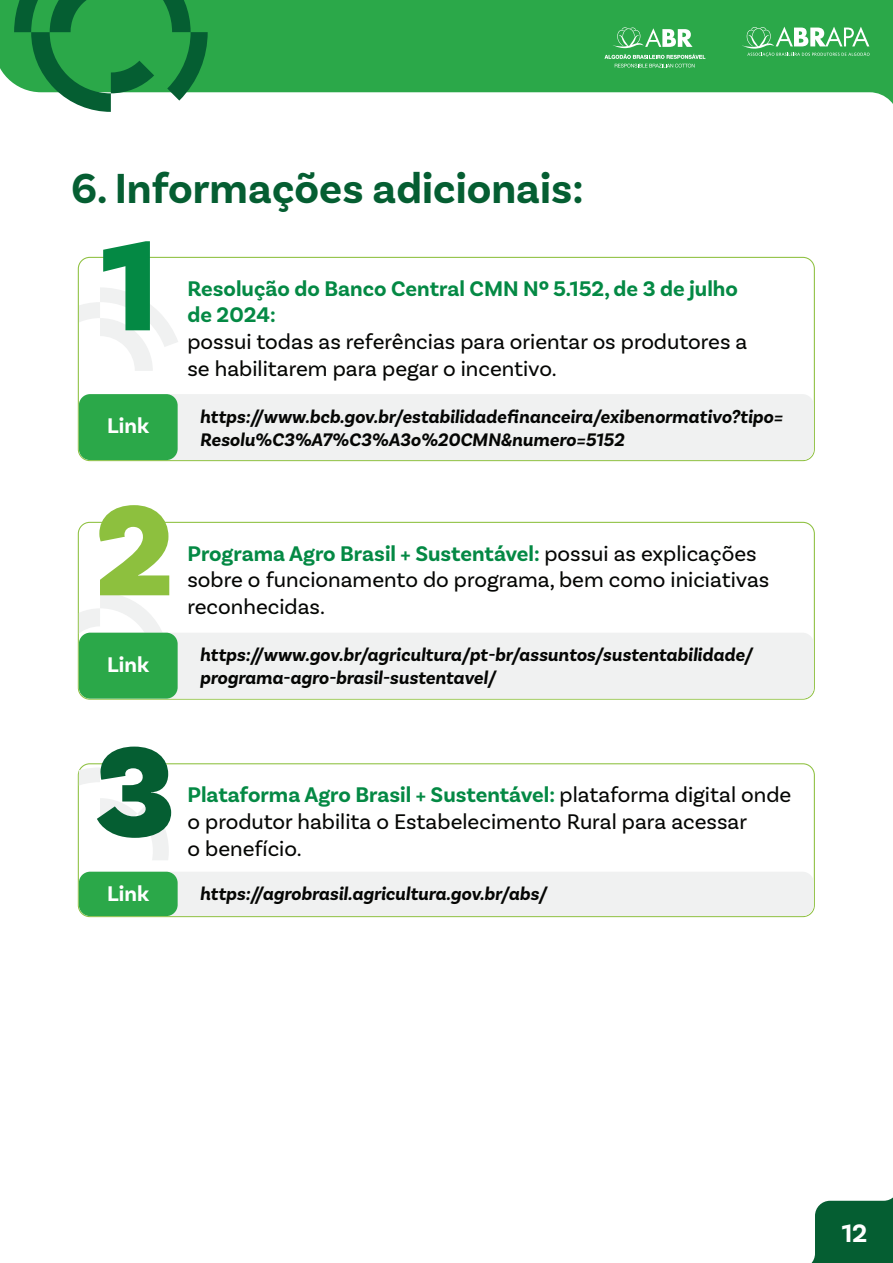
<style>
.page{position:relative;width:893px;height:1263px;background:#fff}
.page>*{position:absolute;margin:0;border:0;box-sizing:border-box;transform-origin:0 0}
.t1{font:900 135px "Basic Sans";color:#048944}
.t2{font:900 135px "Basic Sans";color:#8dc03e}
.t3{font:900 135px "Basic Sans";color:#055e32}
.t4{font:700 44.1px "Basic Sans";color:#055e32}
.t5{font:700 26.55px "Basic Sans";color:#fff}
.t6{font:22.2px/26.7px "Basic Sans";color:#050604}
.t7{font:700 22.2px/26.7px "Basic Sans";color:#048944}
.t8{font:700 22.2px "Basic Sans";color:#fff}
.t9{font:italic 700 19.05px/23px "Basic Sans";color:#050604}
.s1{font-weight:700;color:#048944}
</style>
<div class="page">
<svg style="left:0;top:0;width:893px;height:104px;background:#45b260"></svg>
<svg style="left:742px;top:27px;width:127px;height:30px"></svg>
<svg style="left:604px;top:54px;width:101px;height:14px"></svg>
<svg style="left:612px;top:27px;width:80px;height:21px"></svg>
<svg style="left:14px;top:0;width:194px;height:112px;background:#3ea05c"></svg>
<svg style="left:812px;top:1197px;width:81px;height:65px;background:#1d6d46"></svg>
<svg style="left:78px;top:257px;width:737px;height:204px"></svg>
<div style="left:79px;top:394px;width:735px;height:66px;background:#f0f1f1;border-radius:11px"></div>
<div style="left:79px;top:394px;width:99px;height:66px;background:#2ba849;border-radius:11px"></div>
<svg style="left:78px;top:522px;width:737px;height:178px"></svg>
<svg style="left:79px;top:592px;width:104px;height:49px"></svg>
<div style="left:79px;top:633px;width:735px;height:66px;background:#f0f1f1;border-radius:11px"></div>
<div style="left:79px;top:633px;width:99px;height:66px;background:#2ba849;border-radius:11px"></div>
<svg style="left:78px;top:763px;width:737px;height:154px"></svg>
<svg style="left:79px;top:767px;width:90px;height:93px"></svg>
<div style="left:79px;top:872px;width:735px;height:44px;background:#f0f1f1;border-radius:11px"></div>
<div style="left:79px;top:872px;width:99px;height:44px;background:#2ba849;border-radius:11px"></div>
<h2 class="t4" style="left:71px;top:171px;width:514px">6. Informações adicionais:</h2>
<h1 class="t1" style="left:101px;top:205px;width:58px">1</h1>
<p class="t8" style="left:107px;top:417px;width:43px">Link</p>
<p class="t7" style="left:187px;top:276px;width:552px">Resolução do Banco Central CMN Nº 5.152, de 3 de julho de 2024:</p>
<p class="t6" style="left:187px;top:330px;width:561px">possui todas as referências para orientar os produtores a se habilitarem para pegar o incentivo.</p>
<p class="t9" style="left:200px;top:407px;width:584px">https://www.bcb.gov.br/estabilidadefinanceira/exibenormativo?tipo=<br>Resolu%C3%A7%C3%A3o%20CMN&amp;numero=5152</p>
<h1 class="t2" style="left:95px;top:470px;width:81px">2</h1>
<p class="t8" style="left:107px;top:656px;width:43px">Link</p>
<p class="t6" style="left:187px;top:541px;width:583px"><span class="s1">Programa Agro Brasil + Sustentável:</span> possui as explicações sobre o funcionamento do programa, bem como iniciativas</p>
<p class="t6" style="left:187px;top:595px;width:139px">reconhecidas.</p>
<p class="t9" style="left:200px;top:645px;width:554px">https://www.gov.br/agricultura/pt-br/assuntos/sustentabilidade/ programa-agro-brasil-sustentavel/</p>
<h1 class="t3" style="left:95px;top:711px;width:81px">3</h1>
<p class="t6" style="left:187px;top:783px;width:605px"><span class="s1">Plataforma Agro Brasil + Sustentável:</span> plataforma digital onde o produtor habilita o Estabelecimento Rural para acessar</p>
<p class="t6" style="left:187px;top:836px;width:116px">o benefício.</p>
<p class="t8" style="left:107px;top:885px;width:43px">Link</p>
<p class="t9" style="left:200px;top:884px;width:348px">https://agrobrasil.agricultura.gov.br/abs/</p>
<p class="t5" style="left:842px;top:1223px;width:27px">12</p>
</div>
